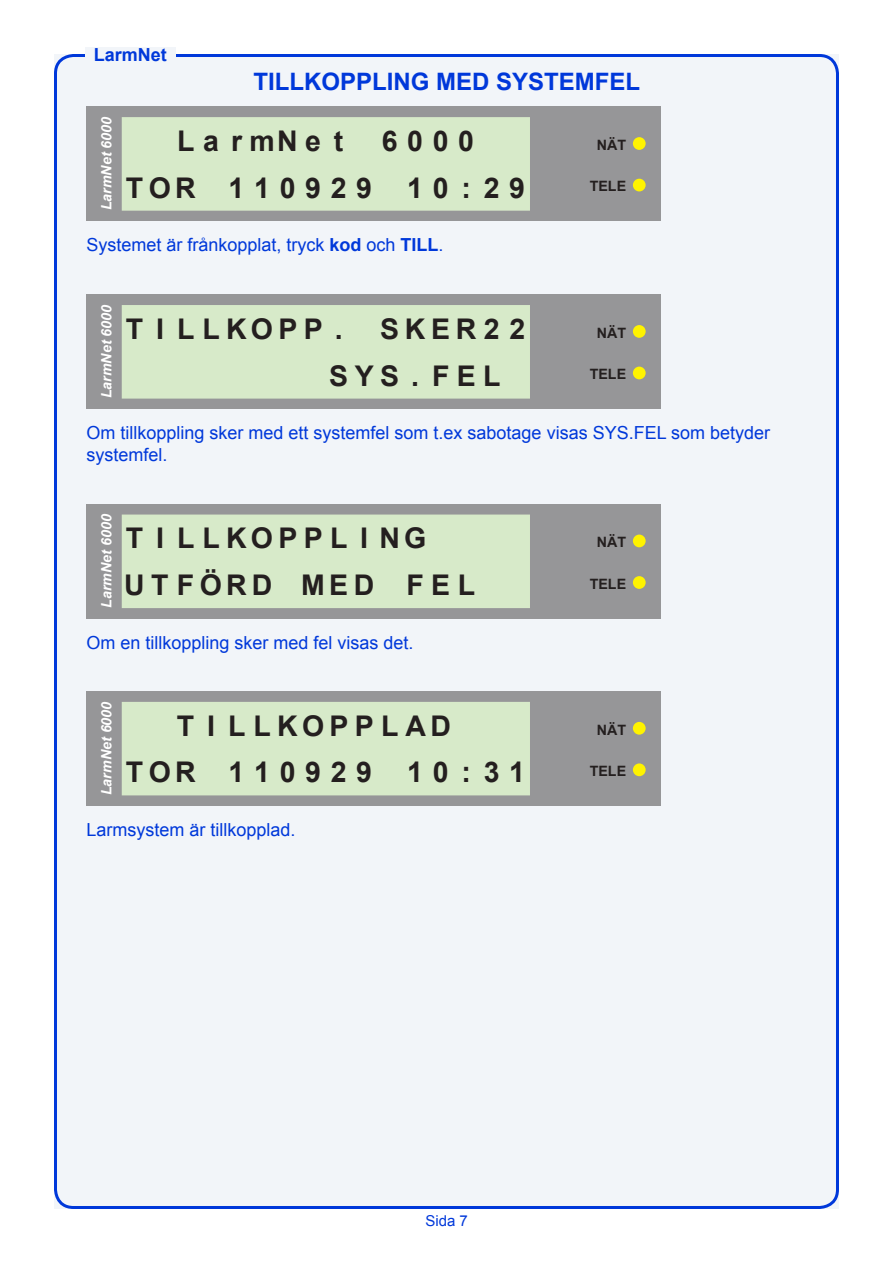
<style>
.page{position:relative;width:893px;height:1263px;background:#fff}
.page>*{position:absolute;margin:0;border:0;box-sizing:border-box;transform-origin:0 0}
.t1{font:700 28.5px/46.8px "Arial";letter-spacing:.245em;color:#241f1f}
.t2{font:700 28.5px/46.8px "Arial";letter-spacing:.21em;color:#241f1f}
.t3{font:700 28.5px/46.8px "Arial";letter-spacing:.34em;color:#241f1f}
.t4{font:700 24px "Arial";color:#0038da}
.t5{font:18px/21.6px "Arial";color:#0038da}
.t6{font:700 18px "Arial";color:#0038da}
.t7{font:15px "Arial";color:#0038da}
.t8{font:italic 700 14.25px "Arial";color:#fff}
.t9{font:700 14.25px "Arial";color:#241f1f}
.s1{font-weight:700}
</style>
<div class="page">
<div style="left:54px;top:54px;width:785px;height:1155px;background:#f2f5f9"></div>
<div style="left:85px;top:47px;width:90px;height:14px;background:#f2f5f9"></div>
<div style="left:86px;top:106px;width:574px;height:115px;background:#969698"></div>
<div style="left:122px;top:117px;width:408px;height:94px;background:#d7eac9"></div>
<div style="left:633px;top:137px;width:13px;height:13px;background:#fff300;border-radius:50%"></div>
<div style="left:633px;top:179px;width:13px;height:12px;background:#fff300;border-radius:50%"></div>
<div style="left:86px;top:294px;width:574px;height:115px;background:#969698"></div>
<div style="left:122px;top:305px;width:408px;height:94px;background:#d7eac9"></div>
<div style="left:633px;top:325px;width:13px;height:13px;background:#fff300;border-radius:50%"></div>
<div style="left:633px;top:367px;width:13px;height:12px;background:#fff300;border-radius:50%"></div>
<div style="left:86px;top:504px;width:574px;height:115px;background:#969698"></div>
<div style="left:122px;top:514px;width:408px;height:94px;background:#d7eac9"></div>
<div style="left:633px;top:535px;width:13px;height:12px;background:#fff300;border-radius:50%"></div>
<div style="left:633px;top:576px;width:13px;height:13px;background:#fff300;border-radius:50%"></div>
<div style="left:86px;top:691px;width:574px;height:115px;background:#969698"></div>
<div style="left:122px;top:702px;width:408px;height:93px;background:#d7eac9"></div>
<div style="left:633px;top:722px;width:13px;height:13px;background:#fff300;border-radius:50%"></div>
<div style="left:633px;top:763px;width:13px;height:13px;background:#fff300;border-radius:50%"></div>
<p class="t6" style="left:94px;top:42px;width:75px">LarmNet</p>
<h2 class="t4" style="left:253px;top:65px;width:388px">TILLKOPPLING MED SYSTEMFEL</h2>
<p class="t8" style="left:97px;top:210px;width:95px;rotate:-90deg">LarmNet 6000</p>
<h1 class="t3" style="left:126px;top:118px;width:401px;text-indent:256px">6000<br>TOR 110929 10 : 29</h1>
<h1 class="t1" style="left:177px;top:118px;width:168px">La rmNe t</h1>
<p class="t5" style="left:86px;top:234px;width:359px">Systemet är frånkopplat, tryck <span class="s1">kod</span> och <span class="s1">TILL</span>.</p>
<p class="t8" style="left:97px;top:398px;width:95px;rotate:-90deg">LarmNet 6000</p>
<h1 class="t1" style="left:126px;top:306px;width:218px">T I LLKOPP .</h1>
<h1 class="t1" style="left:329px;top:306px;width:197px;text-indent:51px">SKER2 2<br>SYS . FEL</h1>
<p class="t9" style="left:597px;top:135px;width:31px">NÄT</p>
<p class="t9" style="left:590px;top:177px;width:38px">TELE</p>
<p class="t9" style="left:597px;top:323px;width:31px">NÄT</p>
<p class="t9" style="left:590px;top:365px;width:38px">TELE</p>
<p class="t5" style="left:86px;top:422px;width:685px">Om tillkoppling sker med ett systemfel som t.ex sabotage visas SYS.FEL som betyder systemfel.</p>
<p class="t8" style="left:97px;top:608px;width:95px;rotate:-90deg">LarmNet 6000</p>
<h1 class="t2" style="left:124px;top:516px;width:352px">T I LLKOPPL I NG<br>UTFÖRD MED FEL</h1>
<p class="t5" style="left:86px;top:632px;width:329px">Om en tillkoppling sker med fel visas det.</p>
<p class="t8" style="left:97px;top:795px;width:95px;rotate:-90deg">LarmNet 6000</p>
<h1 class="t1" style="left:126px;top:703px;width:401px;text-indent:51px">T I LLKOPPLAD<br>TOR 110929 10 : 31</h1>
<p class="t5" style="left:86px;top:819px;width:211px">Larmsystem är tillkopplad.</p>
<p class="t9" style="left:597px;top:533px;width:31px">NÄT</p>
<p class="t9" style="left:590px;top:574px;width:38px">TELE</p>
<p class="t9" style="left:597px;top:720px;width:31px">NÄT</p>
<p class="t9" style="left:590px;top:762px;width:38px">TELE</p>
<p class="t7" style="left:425px;top:1211px;width:44px">Sida 7</p>
</div>
